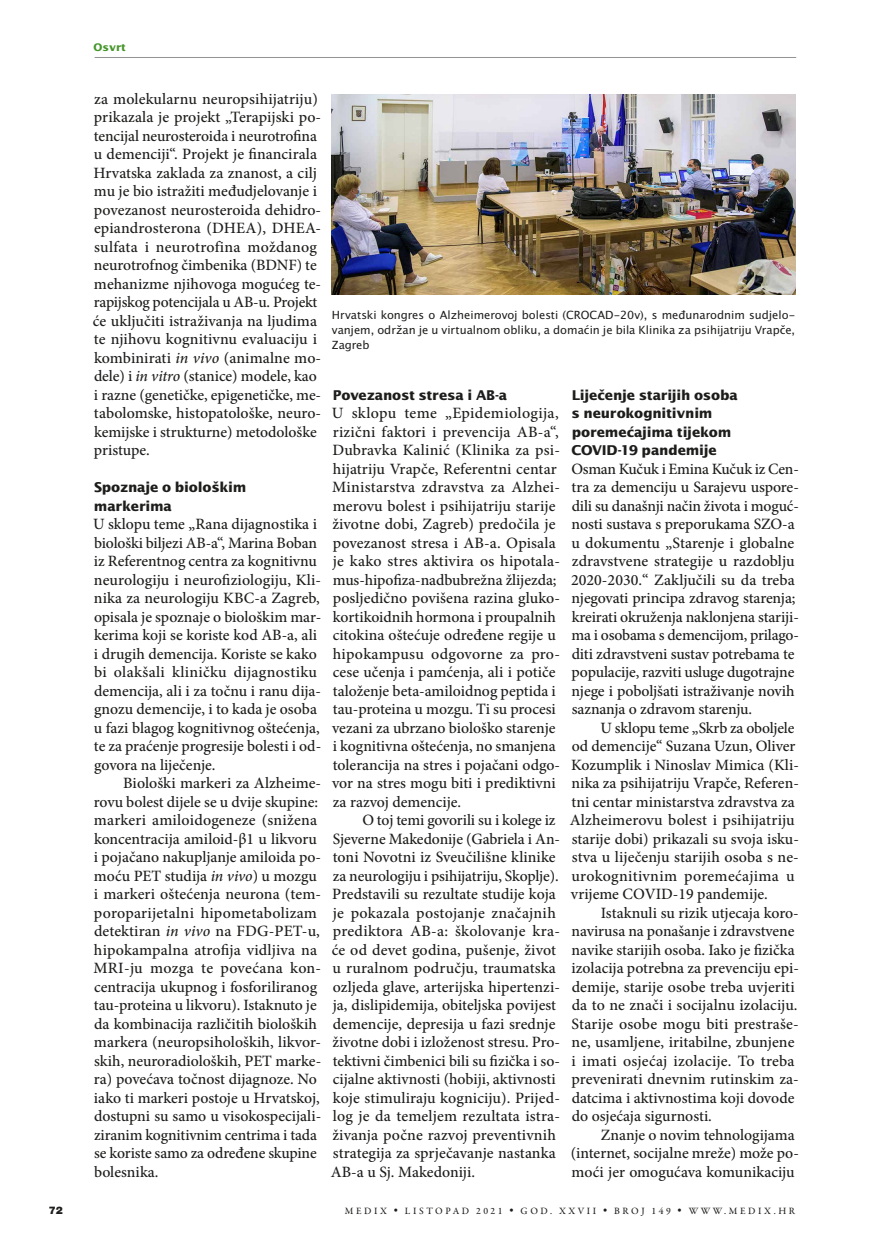
<style>
.page{position:relative;width:893px;height:1255px;background:#fff}
.page>*{position:absolute;margin:0;border:0;box-sizing:border-box;transform-origin:0 0}
.t1{font:500 15.75px/18.5px "Minion Pro";color:#1d1d1b}
.t2{font:700 13.5px/18.5px "Lucida San";letter-spacing:-.015em;color:#1d1d1b}
.t3{font:11.25px/15px "Lucida San Rom";color:#1d1d1b;text-align:justify}
.t4{font:700 10.5px "Lucida San";color:#46962b}
.t5{font:900 10.5px "Helvetica Neue LT Pro";color:#1d1d1b}
.t6{font:500 9.75px "Garamond Premr Pro";letter-spacing:.27em;color:#1d1d1b}
.s1{font-style:italic}
</style>
<div class="page">
<hr style="left:95px;top:57px;width:701px;height:1px;background:#929292">
<img style="left:332px;top:94px;width:463px;height:200px">
<p class="t4" style="left:94px;top:40px;width:34px">Osvrt</p>
<p class="t1" style="left:93px;top:89px;width:230px">za molekularnu neuropsihijatriju) prikazala je projekt „Terapijski po&shy;tencijal neurosteroida i neurotrofina u demenciji“. Projekt je financirala Hrvatska zaklada za znanost, a cilj mu je bio istražiti međudjelovanje i povezanost neurosteroida dehidro&shy;epiandrosterona (DHEA), DHEA&shy;sulfata i neurotrofina moždanog neurotrofnog čimbenika (BDNF) te mehanizme njihovoga mogućeg te&shy;rapijskog potencijala u AB-u. Projekt će uključiti istraživanja na ljudima te njihovu kognitivnu evaluaciju i kombinirati <span class="s1">in vivo</span> (animalne mo&shy;dele) i <span class="s1">in vitro</span> (stanice) modele, kao i razne (genetičke, epigenetičke, me&shy;tabolomske, histopatološke, neuro&shy;kemijske i strukturne) metodološke pristupe.</p>
<p class="t2" style="left:94px;top:478px;width:154px">Spoznaje o biološkim markerima</p>
<p class="t1" style="left:93px;top:515px;width:230px">U sklopu teme „Rana dijagnostika i biološki biljezi AB-a“, Marina Boban iz Referentnog centra za kognitivnu neurologiju i neurofiziologiju, Kli&shy;nika za neurologiju KBC-a Zagreb, opisala je spoznaje o biološkim mar&shy;kerima koji se koriste kod AB-a, ali i drugih demencija. Koriste se kako bi olakšali kliničku dijagnostiku demencija, ali i za točnu i ranu dija&shy;gnozu demencije, i to kada je osoba u fazi blagog kognitivnog oštećenja, te za praćenje progresije bolesti i od&shy;govora na liječenje.</p>
<p class="t1" style="left:93px;top:774px;width:229px;text-indent:30px">Biološki markeri za Alzheime&shy;rovu bolest dijele se u dvije skupine: markeri amiloidogeneze (snižena koncentracija amiloid-β1 u likvoru i pojačano nakupljanje amiloida po&shy;moću PET studija <span class="s1">in vivo</span>) u mozgu i markeri oštećenja neurona (tem&shy;poroparijetalni hipometabolizam detektiran <span class="s1">in vivo</span> na FDG-PET-u, hipokampalna atrofija vidljiva na MRI-ju mozga te povećana kon&shy;centracija ukupnog i fosforiliranog tau-proteina u likvoru). Istaknuto je da kombinacija različitih bioloških markera (neuropsiholoških, likvor&shy;skih, neuroradioloških, PET marke&shy;ra) povećava točnost dijagnoze. No iako ti markeri postoje u Hrvatskoj, dostupni su samo u visokospecijali&shy;ziranim kognitivnim centrima i tada se koriste samo za određene skupine bolesnika.</p>
<p class="t3" style="left:332px;top:308px;width:465px">Hrvatski kongres o Alzheimerovoj bolesti (CROCAD-20v), s međunarodnim sudjelo&shy;vanjem, održan je u virtualnom obliku, a domaćin je bila Klinika za psihijatriju Vrapče, Zagreb</p>
<p class="t2" style="left:333px;top:386px;width:176px">Povezanost stresa i AB-a</p>
<p class="t1" style="left:332px;top:404px;width:230px">U sklopu teme „Epidemiologija, rizični faktori i prevencija AB-a“, Dubravka Kalinić (Klinika za psi&shy;hijatriju Vrapče, Referentni centar Ministarstva zdravstva za Alzhei&shy;merovu bolest i psihijatriju starije životne dobi, Zagreb) predočila je povezanost stresa i AB-a. Opisala je kako stres aktivira os hipotala&shy;mus-hipofiza-nadbubrežna žlijezda; posljedično povišena razina gluko&shy;kortikoidnih hormona i proupalnih citokina oštećuje određene regije u hipokampusu odgovorne za pro&shy;cese učenja i pamćenja, ali i potiče taloženje beta-amiloidnog peptida i tau-proteina u mozgu. Ti su procesi vezani za ubrzano biološko starenje i kognitivna oštećenja, no smanjena tolerancija na stres i pojačani odgo&shy;vor na stres mogu biti i prediktivni za razvoj demencije.</p>
<p class="t1" style="left:331px;top:811px;width:231px;text-indent:31px">O toj temi govorili su i kolege iz Sjeverne Makedonije (Gabriela i An&shy;toni Novotni iz Sveučilišne klinike za neurologiju i psihijatriju, Skoplje).<br>Predstavili su rezultate studije koja je pokazala postojanje značajnih prediktora AB-a: školovanje kra&shy;će od devet godina, pušenje, život u ruralnom području, traumatska ozljeda glave, arterijska hipertenzi&shy;ja, dislipidemija, obiteljska povijest demencije, depresija u fazi srednje životne dobi i izloženost stresu. Pro&shy;tektivni čimbenici bili su fizička i so&shy;cijalne aktivnosti (hobiji, aktivnosti koje stimuliraju kogniciju). Prijed&shy;log je da temeljem rezultata istra&shy;živanja počne razvoj preventivnih strategija za sprječavanje nastanka AB-a u Sj. Makedoniji.</p>
<p class="t2" style="left:571px;top:386px;width:168px">Liječenje starijih osoba s neurokognitivnim poremećajima tijekom<br>COVID-19 pandemije</p>
<p class="t1" style="left:571px;top:459px;width:229px">Osman Kučuk i Emina Kučuk iz Cen&shy;tra za demenciju u Sarajevu uspore&shy;dili su današnji način života i moguć&shy;nosti sustava s preporukama SZO-a u dokumentu „Starenje i globalne zdravstvene strategije u razdoblju 2020-2030.“ Zaključili su da treba njegovati principa zdravog starenja; kreirati okruženja naklonjena stariji&shy;ma i osobama s demencijom, prilago&shy;diti zdravstveni sustav potrebama te populacije, razviti usluge dugotrajne njege i poboljšati istraživanje novih saznanja o zdravom starenju.</p>
<p class="t1" style="left:570px;top:718px;width:231px;text-indent:31px">U sklopu teme „Skrb za oboljele od demencije“ Suzana Uzun, Oliver Kozumplik i Ninoslav Mimica (Kli&shy;nika za psihijatriju Vrapče, Referen&shy;tni centar ministarstva zdravstva za Alzheimerovu bolest i psihijatriju starije dobi) prikazali su svoja isku&shy;stva u liječenju starijih osoba s ne&shy;urokognitivnim poremećajima u vrijeme COVID-19 pandemije.</p>
<p class="t1" style="left:572px;top:903px;width:229px;text-indent:29px">Istaknuli su rizik utjecaja koro&shy;navirusa na ponašanje i zdravstvene navike starijih osoba. Iako je fizička izolacija potrebna za prevenciju epi&shy;demije, starije osobe treba uvjeriti da to ne znači i socijalnu izolaciju.<br>Starije osobe mogu biti prestraše&shy;ne, usamljene, iritabilne, zbunjene i imati osjećaj izolacije. To treba prevenirati dnevnim rutinskim za&shy;datcima i aktivnostima koji dovode do osjećaja sigurnosti.</p>
<p class="t1" style="left:571px;top:1125px;width:230px;text-indent:30px">Znanje o novim tehnologijama (internet, socijalne mreže) može po&shy;moći jer omogućava komunikaciju</p>
<p class="t5" style="left:49px;top:1203px;width:16px">72</p>
<p class="t6" style="left:345px;top:1204px;width:452px">MEDIX • LISTOPAD 2021 • GOD. XXVII • BROJ 149 • WWW.MEDIX.HR</p>
</div>
